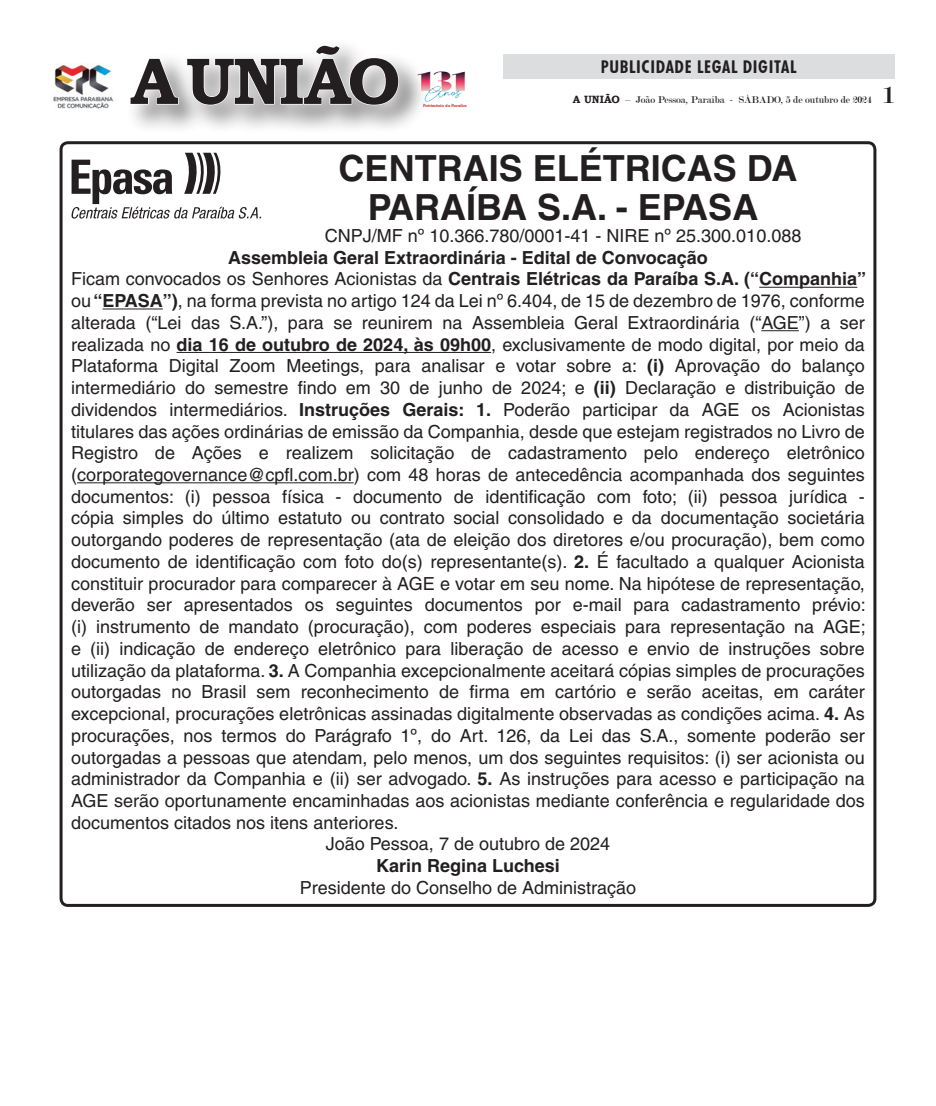
<style>
.page{position:relative;width:936px;height:1106px;background:#fff}
.page>*{position:absolute;margin:0;border:0;box-sizing:border-box;transform-origin:0 0}
.t1{font:700 66px "Bookman Old Style";letter-spacing:-.04em;color:#231f20}
.t2{font:700 36px/39.6px "Helvetica";color:#231f20;text-align:center}
.t3{font:18px "Helvetica";color:#231f20}
.t4{font:700 18px "Helvetica";color:#231f20}
.t5{font:700 condensed 17.7px "Futura BT";letter-spacing:.04em;color:#231f20}
.t6{font:10.5px "Modern";color:#231f20}
.Legenda{font:700 4.2px "Geometric Slab 703 BT";color:#d1232a;scale:.95 1}
.s1{font-family:"Bookman Old Style";font-weight:700}
.s2{font-size:25.8px}
.s3{font-weight:400}
.s4{font-weight:700}
</style>
<div class="page">
<hr style="left:759px;top:287px;width:98px;height:1px;background:#231f20">
<hr style="left:103px;top:308px;width:60px;height:1px;background:#231f20">
<hr style="left:761px;top:330px;width:37px;height:1px;background:#231f20">
<hr style="left:176px;top:352px;width:315px;height:1px;background:#231f20">
<hr style="left:77px;top:482px;width:276px;height:1px;background:#231f20">
<div style="left:60px;top:141px;width:816px;height:766px;border:3px solid #231f20;border-radius:7px"></div>
<svg style="left:71px;top:153px;width:190px;height:65px"></svg>
<div style="left:124px;top:39px;width:305px;height:95px;background:#231f20;opacity:.75"></div>
<div style="left:113px;top:26px;width:304px;height:97px;background:#fff;opacity:.75"></div>
<svg style="left:129px;top:57px;width:50px;height:48px"></svg>
<svg style="left:186px;top:44px;width:213px;height:62px"></svg>
<img style="left:417px;top:70px;width:49px;height:32px">
<img style="left:53px;top:57px;width:68px;height:55px">
<div style="left:503px;top:54px;width:391px;height:25px;background:#dcdddf"></div>
<p class="t1" style="left:130px;top:34px;width:271px">A UNIÃO</p>
<p class="Legenda" style="left:423px;top:103px;width:47px">Patrimônio da Paraíba</p>
<p class="t5" style="left:600px;top:56px;width:197px">PUBLICIDADE LEGAL DIGITAL</p>
<p class="t6" style="left:573px;top:94px;width:323px"><span class="s1">A UNIÃO</span> – João Pessoa, Paraíba - SÁBADO, 5 de outubro de 2024 <span class="s2">1</span></p>
<p class="t2" style="left:338px;top:147px;width:460px">CENTRAIS ELÉTRICAS DA<br>PARAÍBA S.A. - EPASA</p>
<p class="t3" style="left:325px;top:225px;width:478px">CNPJ/MF nº 10.366.780/0001-41 - NIRE nº 25.300.010.088</p>
<p class="t4" style="left:228px;top:246px;width:481px">Assembleia Geral Extraordinária - Edital de Convocação</p>
<p class="t4" style="left:71px;top:268px;width:796px"><span class="s3">Ficam convocados os Senhores Acionistas da</span> Centrais Elétricas da Paraíba S.A. (“Companhia”</p>
<p class="t3" style="left:71px;top:290px;width:795px">ou <span class="s4">“EPASA”)</span>, na forma prevista no artigo 124 da Lei nº 6.404, de 15 de dezembro de 1976, conforme</p>
<p class="t3" style="left:71px;top:312px;width:795px">alterada (“Lei das S.A.”), para se reunirem na Assembleia Geral Extraordinária (“AGE”) a ser</p>
<p class="t3" style="left:71px;top:334px;width:795px">realizada no <span class="s4">dia 16 de outubro de 2024, às 09h00</span>, exclusivamente de modo digital, por meio da</p>
<p class="t3" style="left:71px;top:355px;width:795px">Plataforma Digital Zoom Meetings, para analisar e votar sobre a: <span class="s4">(i)</span> Aprovação do balanço</p>
<p class="t3" style="left:71px;top:377px;width:795px">intermediário do semestre findo em 30 de junho de 2024; e <span class="s4">(ii)</span> Declaração e distribuição de</p>
<p class="t3" style="left:71px;top:399px;width:795px">dividendos intermediários. <span class="s4">Instruções Gerais: 1.</span> Poderão participar da AGE os Acionistas</p>
<p class="t3" style="left:71px;top:421px;width:795px">titulares das ações ordinárias de emissão da Companhia, desde que estejam registrados no Livro de</p>
<p class="t3" style="left:71px;top:442px;width:795px">Registro de Ações e realizem solicitação de cadastramento pelo endereço eletrônico</p>
<p class="t3" style="left:71px;top:464px;width:795px">(corporategovernance@cpfl.com.br) com 48 horas de antecedência acompanhada dos seguintes</p>
<p class="t3" style="left:71px;top:486px;width:795px">documentos: (i) pessoa física - documento de identificação com foto; (ii) pessoa jurídica -</p>
<p class="t3" style="left:71px;top:508px;width:795px">cópia simples do último estatuto ou contrato social consolidado e da documentação societária</p>
<p class="t3" style="left:71px;top:529px;width:795px">outorgando poderes de representação (ata de eleição dos diretores e/ou procuração), bem como</p>
<p class="t3" style="left:71px;top:551px;width:795px">documento de identificação com foto do(s) representante(s). <span class="s4">2.</span> É facultado a qualquer Acionista</p>
<p class="t3" style="left:71px;top:573px;width:795px">constituir procurador para comparecer à AGE e votar em seu nome. Na hipótese de representação,</p>
<p class="t3" style="left:71px;top:594px;width:796px">deverão ser apresentados os seguintes documentos por e-mail para cadastramento prévio:</p>
<p class="t3" style="left:71px;top:616px;width:796px">(i) instrumento de mandato (procuração), com poderes especiais para representação na AGE;</p>
<p class="t3" style="left:71px;top:638px;width:795px">e (ii) indicação de endereço eletrônico para liberação de acesso e envio de instruções sobre</p>
<p class="t3" style="left:71px;top:660px;width:795px">utilização da plataforma. <span class="s4">3.</span> A Companhia excepcionalmente aceitará cópias simples de procurações</p>
<p class="t3" style="left:71px;top:681px;width:795px">outorgadas no Brasil sem reconhecimento de firma em cartório e serão aceitas, em caráter</p>
<p class="t3" style="left:71px;top:703px;width:795px">excepcional, procurações eletrônicas assinadas digitalmente observadas as condições acima. <span class="s4">4.</span> As</p>
<p class="t3" style="left:71px;top:725px;width:795px">procurações, nos termos do Parágrafo 1º, do Art. 126, da Lei das S.A., somente poderão ser</p>
<p class="t3" style="left:71px;top:746px;width:795px">outorgadas a pessoas que atendam, pelo menos, um dos seguintes requisitos: (i) ser acionista ou</p>
<p class="t3" style="left:71px;top:768px;width:795px">administrador da Companhia e (ii) ser advogado. <span class="s4">5.</span> As instruções para acesso e participação na</p>
<p class="t3" style="left:71px;top:790px;width:795px">AGE serão oportunamente encaminhadas aos acionistas mediante conferência e regularidade dos</p>
<p class="t3" style="left:71px;top:812px;width:329px">documentos citados nos itens anteriores.</p>
<p class="t3" style="left:326px;top:833px;width:286px">João Pessoa, 7 de outubro de 2024</p>
<p class="t4" style="left:376px;top:854px;width:185px">Karin Regina Luchesi</p>
<p class="t3" style="left:300px;top:877px;width:337px">Presidente do Conselho de Administração</p>
</div>
